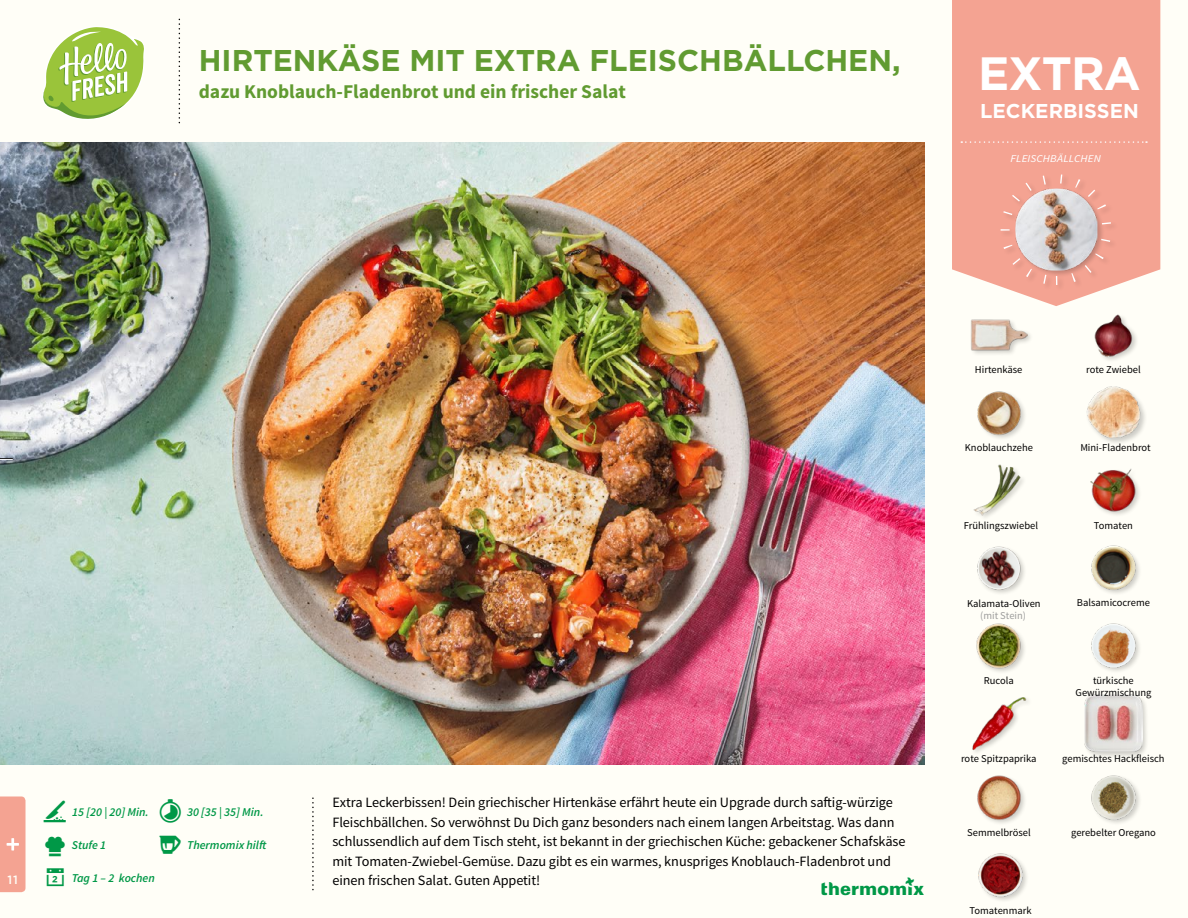
<style>
.page{position:relative;width:1188px;height:918px;background:#fffef7}
.page>*{position:absolute;margin:0;border:0;box-sizing:border-box;transform-origin:0 0}
.t1{font:700 46.65px "Gotham";letter-spacing:-.02em;color:#fff}
.t2{font:700 30px "Gotham";color:#619b31}
.t3{font:700 19.95px "Gotham";color:#fff}
.t4{font:700 19.5px "Source Sans Pro";color:#619b31}
.t5{font:14.25px/19.5px "Source Sans Pro";letter-spacing:-.005em;color:#000}
.t6{font:italic 600 12px "Source Sans Pro";color:#009847}
.t7{font:500 12px "Gotham";color:#fffef7}
.t8{font:10.5px/12px "Source Sans Pro";color:#000;text-align:center}
.t9{font:italic 10.5px "Source Sans Pro";letter-spacing:.01em;color:#fff;scale:1.1 1}
.t10{font:10.5px "Source Sans Pro";color:#9d9d9c}
</style>
<div class="page">
<svg style="left:43px;top:27px;width:101px;height:92px"></svg>
<svg style="left:0;top:796px;width:26px;height:96px;background:#f4a797"></svg>
<img style="left:972px;top:697px;width:56px;height:55px">
<div style="left:1084px;top:693px;width:66px;height:66px;background:#000;opacity:.2"></div>
<img style="left:1085px;top:694px;width:57px;height:58px">
<img style="left:1091px;top:623px;width:49px;height:48px">
<img style="left:976px;top:623px;width:49px;height:49px">
<img style="left:977px;top:546px;width:48px;height:47px">
<img style="left:1091px;top:545px;width:49px;height:49px">
<img style="left:1090px;top:468px;width:49px;height:47px">
<img style="left:973px;top:464px;width:50px;height:54px">
<img style="left:977px;top:391px;width:48px;height:48px">
<div style="left:1086px;top:385px;width:61px;height:60px;background:#000;opacity:.2"></div>
<img style="left:1086px;top:385px;width:56px;height:56px">
<img style="left:1094px;top:314px;width:43px;height:46px">
<div style="left:970px;top:318px;width:64px;height:39px;background:#000;opacity:.2"></div>
<img style="left:970px;top:318px;width:57px;height:39px">
<img style="left:1091px;top:775px;width:49px;height:48px">
<img style="left:977px;top:775px;width:48px;height:48px">
<img style="left:978px;top:853px;width:49px;height:48px">
<svg style="left:952px;top:0;width:208px;height:306px;background:#f4a999"></svg>
<svg style="left:961px;top:141px;width:186px;height:2px"></svg>
<div style="left:999px;top:173px;width:119px;height:119px;background:#000;opacity:.2"></div>
<img style="left:1015px;top:189px;width:82px;height:82px">
<div style="left:1001px;top:174px;width:110px;height:111px;border:9px dashed #fff;border-radius:50%"></div>
<img style="left:0;top:142px;width:925px;height:623px">
<svg style="left:0;top:458px;width:13px;height:2px"></svg>
<h2 class="t2" style="left:199px;top:41px;width:703px">HIRTENKÄSE MIT EXTRA FLEISCHBÄLLCHEN,</h2>
<h3 class="t4" style="left:199px;top:79px;width:429px">dazu Knoblauch-Fladenbrot und ein frischer Salat</h3>
<h1 class="t1" style="left:978px;top:42px;width:164px">EXTRA</h1>
<h3 class="t3" style="left:980px;top:97px;width:160px">LECKERBISSEN</h3>
<p class="t9" style="left:1011px;top:152px;width:84px">FLEISCHBÄLLCHEN</p>
<p class="t7" style="left:9px;top:872px;width:15px">11 0</p>
<p class="t6" style="left:72px;top:805px;width:78px">15 [20 | 20] Min.</p>
<p class="t6" style="left:187px;top:805px;width:78px">30 [35 | 35] Min.</p>
<p class="t6" style="left:72px;top:838px;width:36px">Stufe 1</p>
<p class="t6" style="left:187px;top:838px;width:81px">Thermomix hilft</p>
<p class="t6" style="left:72px;top:870px;width:85px">Tag 1 – 2 kochen</p>
<p class="t5" style="left:332px;top:793px;width:575px">Extra Leckerbissen! Dein griechischer Hirtenkäse erfährt heute ein Upgrade durch saftig-würzige Fleischbällchen. So verwöhnst Du Dich ganz besonders nach einem langen Arbeitstag. Was dann schlussendlich auf dem Tisch steht, ist bekannt in der griechischen Küche: gebackener Schafskäse mit Tomaten-Zwiebel-Gemüse. Dazu gibt es ein warmes, knuspriges Knoblauch-Fladenbrot und einen frischen Salat. Guten Appetit!</p>
<p class="t8" style="left:975px;top:364px;width:49px">Hirtenkäse</p>
<p class="t8" style="left:1086px;top:364px;width:56px">rote Zwiebel</p>
<p class="t8" style="left:965px;top:442px;width:70px">Knoblauchzehe</p>
<p class="t8" style="left:1080px;top:442px;width:72px">Mini-Fladenbrot</p>
<p class="t8" style="left:964px;top:520px;width:76px">Frühlingszwiebel</p>
<p class="t8" style="left:1094px;top:519px;width:41px">Tomaten</p>
<p class="t8" style="left:967px;top:597px;width:75px">Kalamata-Oliven</p>
<p class="t8" style="left:1077px;top:597px;width:74px">Balsamicocreme</p>
<p class="t10" style="left:980px;top:609px;width:47px">(mit Stein)</p>
<p class="t8" style="left:984px;top:675px;width:32px">Rucola</p>
<p class="t8" style="left:1076px;top:675px;width:77px">türkische<br>Gewürzmischung</p>
<p class="t8" style="left:961px;top:753px;width:77px">rote Spitzpaprika</p>
<p class="t8" style="left:1062px;top:753px;width:104px">gemischtes Hackfleisch</p>
<p class="t8" style="left:967px;top:827px;width:65px">Semmelbrösel</p>
<p class="t8" style="left:1071px;top:827px;width:86px">gerebelter Oregano</p>
<p class="t8" style="left:970px;top:904px;width:64px">Tomatenmark</p>
</div>
